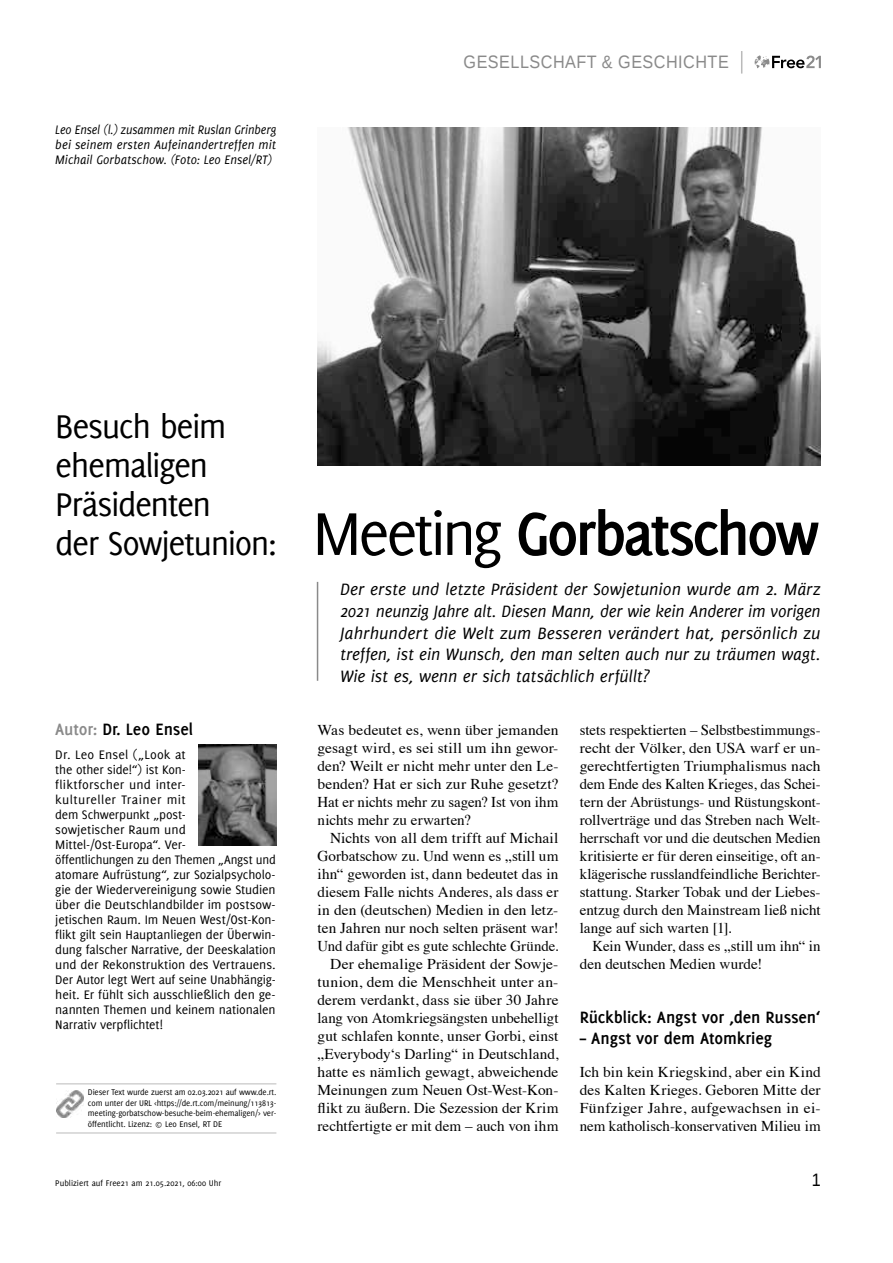
<style>
.page{position:relative;width:893px;height:1263px;background:#fff}
.page>*{position:absolute;margin:0;border:0;box-sizing:border-box;transform-origin:0 0}
.t1{font:700 66px "Delicious";letter-spacing:-.05em;color:#000}
.t2{font:36px/39px "Delicious";letter-spacing:-.04em;color:#000}
.t3{font:italic 18px/21.6px "Delicious";letter-spacing:-.005em;color:#000;text-align:justify}
.t4{font:700 18px "Delicious";letter-spacing:-.005em;color:#000}
.t5{font:18px "Liberation Sans";letter-spacing:.03em;color:#8a8a8a;scale:.9 1}
.t6{font:18px "Liberation Sans";color:#000;scale:.9 1}
.t7{font:15px/18px "Times";color:#000;text-align:justify}
.t8{font:15px/18px "Times";color:#000;text-align:justify;scale:1.04 1}
.t9{font:13.5px/15px "Delicious";letter-spacing:-.01em;color:#000}
.t10{font:italic 13.5px/15px "Delicious";letter-spacing:.005em;color:#000;text-align:justify;scale:.93 1}
.t11{font:9px/10.8px "Delicious";letter-spacing:-.01em;color:#000;text-align:justify}
.s1{color:#8a8a8a}
.s2{font-weight:400}
</style>
<div class="page">
<svg style="left:755px;top:55px;width:66px;height:13px"></svg>
<svg style="left:741px;top:51px;width:1px;height:23px"></svg>
<hr style="left:317px;top:582px;width:1px;height:99px;background:#8a8a8a">
<img style="left:317px;top:128px;width:504px;height:337px">
<hr style="left:56px;top:1083px;width:220px;height:1px;background:#bababa">
<hr style="left:56px;top:1132px;width:220px;height:1px;background:#bababa">
<img style="left:56px;top:1090px;width:28px;height:28px">
<img style="left:199px;top:745px;width:77px;height:101px">
<p class="t10" style="left:55px;top:122px;width:239px">Leo Ensel (l.) zusammen mit Ruslan Grinberg bei seinem ersten Aufeinandertreffen mit Michail Gorbatschow. (Foto: Leo Ensel/RT)</p>
<p class="t5" style="left:464px;top:52px;width:296px">GESELLSCHAFT &amp; GESCHICHTE</p>
<h2 class="t2" style="left:55px;top:407px;width:223px">Besuch beim ehemaligen<br>Präsidenten<br>der Sowjetunion:</h2>
<p class="t4" style="left:55px;top:719px;width:139px"><span class="s1">Autor:</span> Dr. Leo Ensel</p>
<p class="t9" style="left:55px;top:747px;width:222px">Dr. Leo Ensel („Look at<br>the other side!“) ist Kon-<br>fliktforscher und inter-<br>kultureller Trainer mit<br>dem Schwerpunkt „post-<br>sowjetischer Raum und Mittel-/Ost-Europa“. Ver-<br>öffentlichungen zu den Themen „Angst und atomare Aufrüstung“, zur Sozialpsycholo&shy;gie der Wiedervereinigung sowie Studien über die Deutschlandbilder im postsow&shy;jetischen Raum. Im Neuen West/Ost-Kon&shy;flikt gilt sein Hauptanliegen der Überwin&shy;dung falscher Narrative, der Deeskalation und der Rekonstruktion des Vertrauens.<br>Der Autor legt Wert auf seine Unabhängig&shy;heit. Er fühlt sich ausschließlich den ge&shy;nannten Themen und keinem nationalen Narrativ verpflichtet!</p>
<p class="t11" style="left:88px;top:1086px;width:190px">Dieser Text wurde zuerst am 02.03.2021 auf www.de.rt. com unter der URL &lt;https://de.rt.com/meinung/113813- meeting-gorbatschow-besuche-beim-ehemaligen/&gt; ver&shy;öffentlicht. Lizenz: © Leo Ensel, RT DE</p>
<h1 class="t1" style="left:313px;top:496px;width:508px"><span class="s2">Meeting</span> Gorbatschow</h1>
<p class="t3" style="left:340px;top:579px;width:482px">Der erste und letzte Präsident der Sowjetunion wurde am 2. März 2021 neunzig Jahre alt. Diesen Mann, der wie kein Anderer im vorigen Jahrhundert die Welt zum Besseren verändert hat, persönlich zu treffen, ist ein Wunsch, den man selten auch nur zu träumen wagt.<br>Wie ist es, wenn er sich tatsächlich erfüllt?</p>
<p class="t8" style="left:317px;top:720px;width:233px">Was bedeutet es, wenn über jemanden gesagt wird, es sei still um ihn gewor&shy;den? Weilt er nicht mehr unter den Le&shy;benden? Hat er sich zur Ruhe gesetzt?<br>Hat er nichts mehr zu sagen? Ist von ihm nichts mehr zu erwarten?</p>
<p class="t7" style="left:317px;top:828px;width:242px;text-align:right">Nichts von all dem trifft auf Michail Gorbatschow zu. Und wenn es „still um ihn“ geworden ist, dann bedeutet das in diesem Falle nichts Anderes, als dass er in den (deutschen) Medien in den letz&shy;ten Jahren nur noch selten präsent war!<br>Und dafür gibt es gute schlechte Gründe.<br>Der ehemalige Präsident der Sowje&shy;tunion, dem die Menschheit unter an&shy;derem verdankt, dass sie über 30 Jahre lang von Atomkriegsängsten unbehelligt gut schlafen konnte, unser Gorbi, einst „Everybody‘s Darling“ in Deutschland, hatte es nämlich gewagt, abweichende Meinungen zum Neuen Ost-West-Kon&shy;flikt zu äußern. Die Sezession der Krim rechtfertigte er mit dem – auch von ihm</p>
<p class="t7" style="left:580px;top:720px;width:242px">stets respektierten – Selbstbestimmungs&shy;recht der Völker, den USA warf er un&shy;gerechtfertigten Triumphalismus nach dem Ende des Kalten Krieges, das Schei&shy;tern der Abrüstungs- und Rüstungskont&shy;rollverträge und das Streben nach Welt&shy;herrschaft vor und die deutschen Medien kritisierte er für deren einseitige, oft an&shy;klägerische russlandfeindliche Berichter&shy;stattung. Starker Tobak und der Liebes&shy;entzug durch den Mainstream ließ nicht lange auf sich warten [1].</p>
<p class="t7" style="left:580px;top:936px;width:242px;text-indent:13px">Kein Wunder, dass es „still um ihn“ in den deutschen Medien wurde!</p>
<p class="t4" style="left:580px;top:1007px;width:242px">Rückblick: Angst vor ‚den Russen‘</p>
<p class="t4" style="left:580px;top:1028px;width:194px">– Angst vor dem Atomkrieg</p>
<p class="t7" style="left:580px;top:1062px;width:242px">Ich bin kein Kriegskind, aber ein Kind des Kalten Krieges. Geboren Mitte der Fünfziger Jahre, aufgewachsen in ei&shy;nem katholisch-konservativen Milieu im</p>
<p class="t11" style="left:55px;top:1177px;width:168px">Publiziert auf Free21 am 21.05.2021, 06:00 Uhr</p>
<p class="t6" style="left:812px;top:1169px;width:12px">1</p>
</div>
